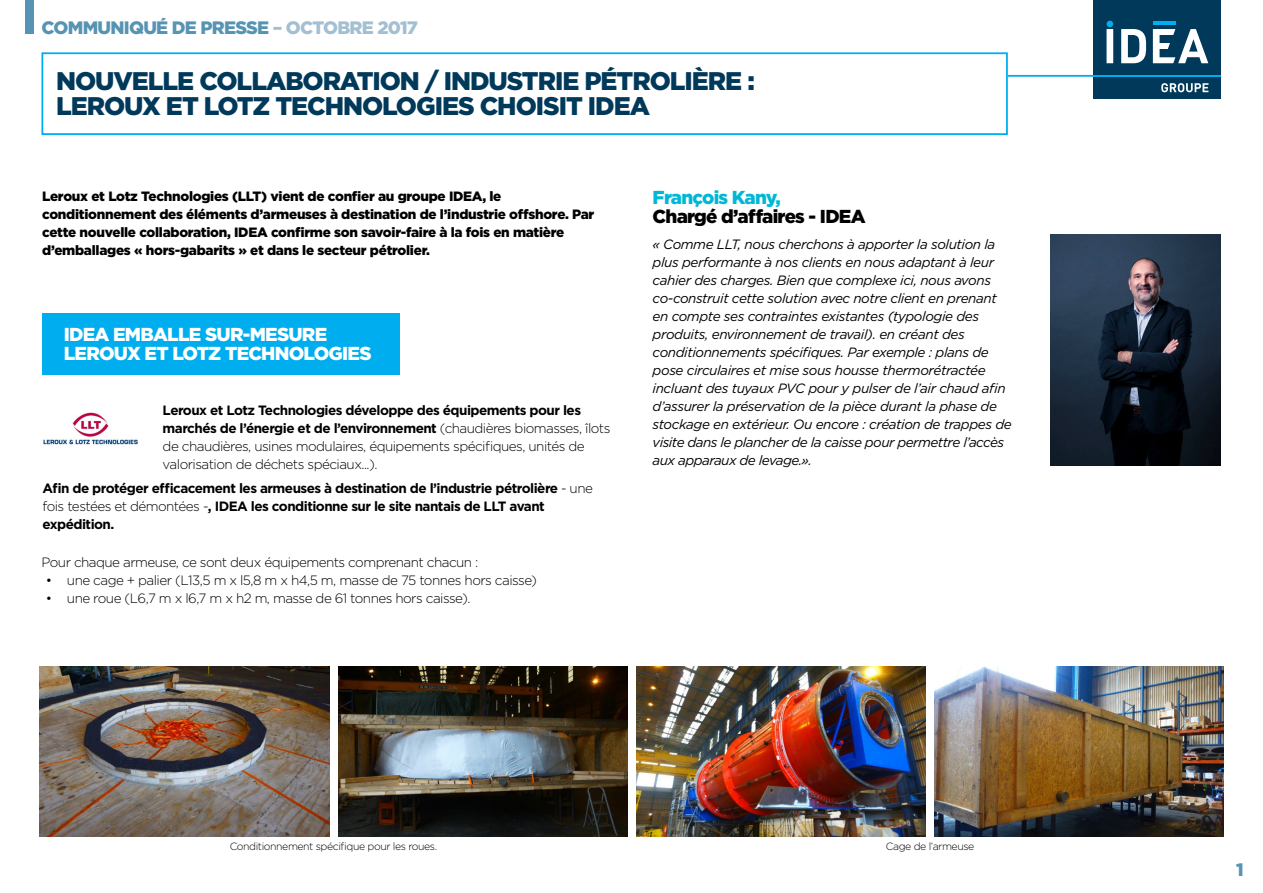
<style>
.page{position:relative;width:1263px;height:893px;background:#fff}
.page>*{position:absolute;margin:0;border:0;box-sizing:border-box;transform-origin:0 0}
.t1{font:900 25.5px/25.5px "Gotham";letter-spacing:-.04em;color:#00395a}
.t2{font:900 18.75px/18.8px "Gotham";letter-spacing:-.04em;color:#fff}
.t3{font:900 18.75px "Gotham";letter-spacing:-.04em;color:#000}
.t4{font:900 18.75px "Gotham";letter-spacing:-.04em;color:#00b8d6}
.t5{font:900 18px "Gotham";letter-spacing:-.04em;color:#5794b3}
.t6{font:italic 13.5px/18px "Gotham";letter-spacing:-.03em;color:#000}
.t7{font:300 13.5px/18px "Gotham";letter-spacing:-.04em;color:#000}
.t8{font:900 13.5px/18px "Gotham";letter-spacing:-.02em;color:#000}
.t9{font:700 13.5px/18px "Gotham";letter-spacing:-.04em;color:#000}
.t10{font:300 10.5px "Gotham";letter-spacing:-.04em;color:#000}
.s1{color:#a3bfd2}
.s2{font-weight:700}
.s3{font-weight:300}
</style>
<div class="page">
<div style="left:1093px;top:0;width:127px;height:98px;background:#00395a"></div>
<svg style="left:1161px;top:83px;width:47px;height:9px"></svg>
<hr style="left:1093px;top:75px;width:127px;height:2px;background:#00aeef">
<hr style="left:1153px;top:22px;width:22px;height:3px;background:#00aeef">
<div style="left:1106px;top:21px;width:7px;height:6px;background:#00aeef;border-radius:50%"></div>
<svg style="left:1106px;top:29px;width:102px;height:34px"></svg>
<hr style="left:1008px;top:75px;width:85px;height:2px;background:#00aeef">
<div style="left:41px;top:52px;width:967px;height:83px;border:2px solid #00aeef"></div>
<div style="left:26px;top:0;width:8px;height:34px;background:#5794b3"></div>
<div style="left:43px;top:313px;width:356px;height:62px;background:#00aeef"></div>
<img style="left:338px;top:666px;width:289px;height:170px">
<img style="left:935px;top:666px;width:289px;height:170px">
<img style="left:40px;top:666px;width:289px;height:170px">
<img style="left:43px;top:412px;width:95px;height:33px">
<img style="left:636px;top:666px;width:289px;height:170px">
<img style="left:1050px;top:234px;width:170px;height:231px">
<h3 class="t5" style="left:41px;top:15px;width:378px">COMMUNIQUÉ DE PRESSE <span class="s1">– OCTOBRE 2017</span></h3>
<h1 class="t1" style="left:56px;top:68px;width:700px">NOUVELLE COLLABORATION / INDUSTRIE PÉTROLIÈRE :<br>LEROUX ET LOTZ TECHNOLOGIES CHOISIT IDEA</h1>
<p class="t8" style="left:42px;top:187px;width:554px">Leroux et Lotz Technologies (LLT) vient de confier au groupe IDEA, le conditionnement des éléments d’armeuses à destination de l’industrie offshore. Par cette nouvelle collaboration, IDEA confirme son savoir-faire à la fois en matière d’emballages « hors-gabarits » et dans le secteur pétrolier.</p>
<h2 class="t4" style="left:653px;top:184px;width:130px">François Kany,</h2>
<h2 class="t3" style="left:653px;top:203px;width:214px">Chargé d’affaires - IDEA</h2>
<p class="t6" style="left:653px;top:235px;width:361px">« Comme LLT, nous cherchons à apporter la solution la plus performante à nos clients en nous adaptant à leur cahier des charges. Bien que complexe ici, nous avons co-construit cette solution avec notre client en prenant en compte ses contraintes existantes (typologie des produits, environnement de travail). en créant des conditionnements spécifiques. Par exemple : plans de pose circulaires et mise sous housse thermorétractée incluant des tuyaux PVC pour y pulser de l’air chaud afin d’assurer la préservation de la pièce durant la phase de stockage en extérieur. Ou encore : création de trappes de visite dans le plancher de la caisse pour permettre l’accès aux apparaux de levage.».</p>
<h2 class="t2" style="left:64px;top:325px;width:309px">IDEA EMBALLE SUR-MESURE<br>LEROUX ET LOTZ TECHNOLOGIES</h2>
<p class="t7" style="left:163px;top:400px;width:449px"><span class="s2">Leroux et Lotz Technologies développe des équipements pour les marchés de l’énergie et de l’environnement</span> (chaudières biomasses, îlots de chaudières, usines modulaires, équipements spécifiques, unités de valorisation de déchets spéciaux...).</p>
<p class="t9" style="left:43px;top:479px;width:552px">Afin de protéger efficacement les armeuses à destination de l’industrie pétrolière <span class="s3">- une fois testées et démontées -</span>, IDEA les conditionne sur le site nantais de LLT avant expédition.</p>
<p class="t7" style="left:41px;top:553px;width:438px">Pour chaque armeuse, ce sont deux équipements comprenant chacun :</p>
<p class="t7" style="left:46px;top:571px;width:493px">• une cage + palier (L13,5 m x l5,8 m x h4,5 m, masse de 75 tonnes hors caisse)</p>
<p class="t7" style="left:46px;top:589px;width:426px">• une roue (L6,7 m x l6,7 m x h2 m, masse de 61 tonnes hors caisse).</p>
<p class="t10" style="left:230px;top:840px;width:209px">Conditionnement spécifique pour les roues.</p>
<p class="t10" style="left:886px;top:840px;width:90px">Cage de l’armeuse</p>
<h3 class="t5" style="left:1236px;top:857px;width:9px">1</h3>
</div>
